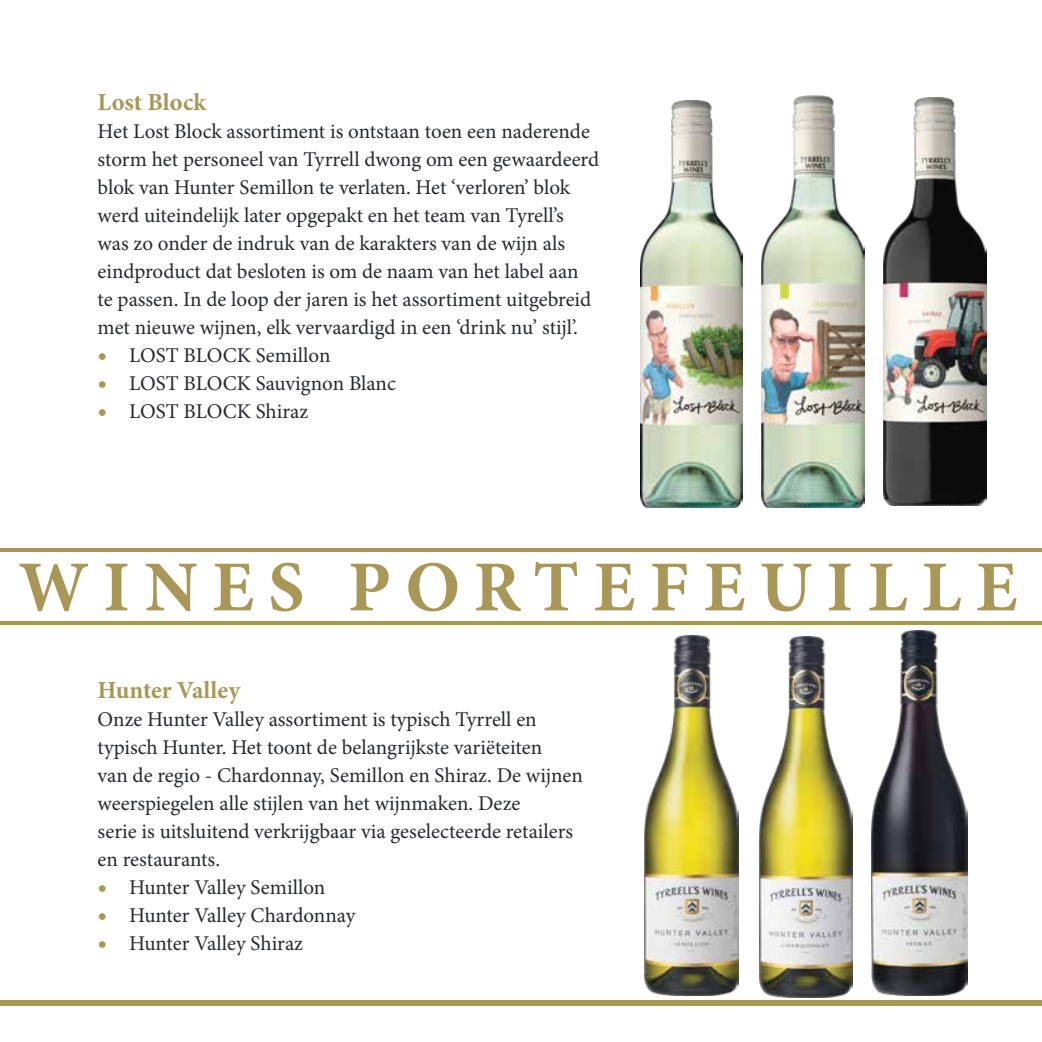
<style>
.page{position:relative;width:1042px;height:1042px;background:#fff}
.page>*{position:absolute;margin:0;border:0;box-sizing:border-box;transform-origin:0 0}
.t1{font:700 71.75px "Minion Pro";letter-spacing:.2em;color:#a89757}
.t2{font:700 24.5px "Minion Pro";color:#a89757}
.t3{font:21px/28px "Minion Pro";color:#26292d}
.s1{font-weight:700;font-size:24.5px;color:#a89757}
</style>
<div class="page">
<hr style="left:0;top:621px;width:1042px;height:4px;background:#a89757">
<hr style="left:0;top:548px;width:1042px;height:4px;background:#a89757">
<div style="left:0;top:1000px;width:1042px;height:5px;background:#a89757"></div>
<img style="left:759px;top:637px;width:93px;height:360px">
<img style="left:883px;top:98px;width:103px;height:407px">
<img style="left:762px;top:95px;width:102px;height:412px">
<img style="left:640px;top:101px;width:103px;height:407px">
<img style="left:645px;top:635px;width:93px;height:360px">
<img style="left:871px;top:630px;width:96px;height:365px">
<p class="t2" style="left:98px;top:84px;width:110px">Lost Block</p>
<p class="t3" style="left:98px;top:117px;width:503px">Het Lost Block assortiment is ontstaan toen een naderende storm het personeel van Tyrrell dwong om een gewaardeerd blok van Hunter Semillon te verlaten. Het ‘verloren’ blok werd uiteindelijk later opgepakt en het team van Tyrell’s was zo onder de indruk van de karakters van de wijn als eindproduct dat besloten is om de naam van het label aan<br>te passen. In de loop der jaren is het assortiment uitgebreid met nieuwe wijnen, elk vervaardigd in een ‘drink nu’ stijl’.</p>
<p class="t3" style="left:98px;top:341px;width:234px"><span class="s1">•</span> LOST BLOCK Semillon</p>
<p class="t3" style="left:98px;top:369px;width:300px"><span class="s1">•</span> LOST BLOCK Sauvignon Blanc</p>
<p class="t3" style="left:98px;top:397px;width:212px"><span class="s1">•</span> LOST BLOCK Shiraz</p>
<h1 class="t1" style="left:19px;top:537px;width:1000px">WINES PORTEFEUILLE</h1>
<p class="t2" style="left:98px;top:672px;width:144px">Hunter Valley</p>
<p class="t3" style="left:98px;top:705px;width:487px">Onze Hunter Valley assortiment is typisch Tyrrell en typisch Hunter. Het toont de belangrijkste variëteiten<br>van de regio - Chardonnay, Semillon en Shiraz. De wijnen weerspiegelen alle stijlen van het wijnmaken. Deze<br>serie is uitsluitend verkrijgbaar via geselecteerde retailers en restaurants.</p>
<p class="t3" style="left:98px;top:873px;width:229px"><span class="s1">•</span> Hunter Valley Semillon</p>
<p class="t3" style="left:98px;top:901px;width:259px"><span class="s1">•</span> Hunter Valley Chardonnay</p>
<p class="t3" style="left:98px;top:929px;width:207px"><span class="s1">•</span> Hunter Valley Shiraz</p>
</div>
